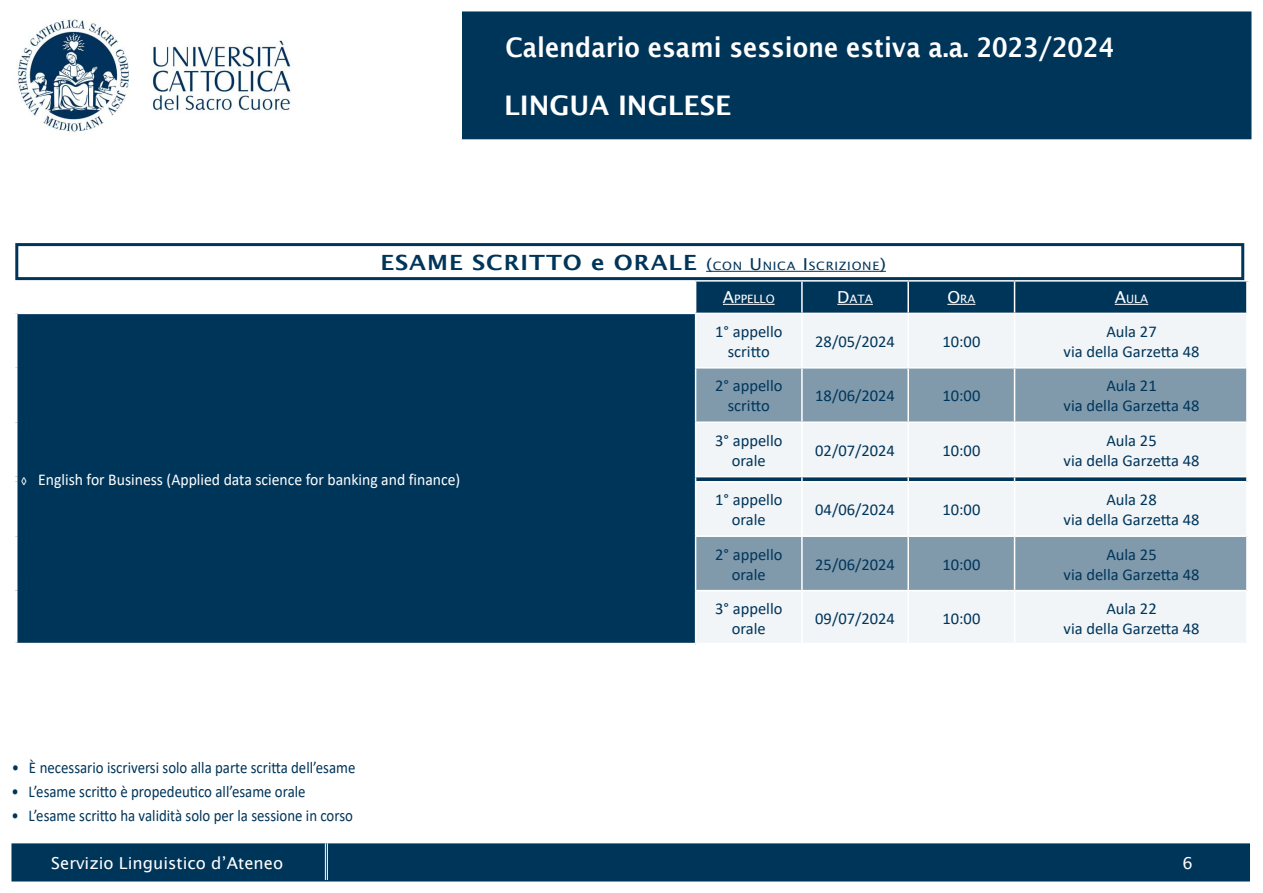
<style>
.page{position:relative;width:1263px;height:893px;background:#fff}
.page>*{position:absolute;margin:0;border:0;box-sizing:border-box;transform-origin:0 0}
.Titoletti_semplici{font:600 27px "Lucida Sans";color:#fff;scale:.9 1}
.Titoletti_semplici-2{font:600 27px "Lucida Sans";color:#fff}
.Titoletti_Esame{font:600 21px "Lucida Sans";letter-spacing:.04em;color:#00355a;scale:1.1 1}
.t1{font:16.5px "Calibri";color:#00355a}
.t2{font:16.5px "Calibri";color:#00355a;scale:.9 1}
.t3{font:16.5px "Calibri";color:#fff;scale:.95 1}
.t4{font:16.5px "Lucida Sans";color:#fff}
.t5{font:11.55px "Lucida Sans";color:#fff}
.s1{font-weight:400;font-size:16.5px}
.s2{font-weight:400;font-size:11.55px}
.s3{font-size:16.5px}
.s4{font-size:12px}
</style>
<div class="page">
<div style="left:462px;top:12px;width:789px;height:127px;background:#00355a"></div>
<div style="left:461px;top:11px;width:790px;height:128px;border:2px solid #00355a"></div>
<div style="left:12px;top:844px;width:1237px;height:37px;background:#00355a"></div>
<div style="left:11px;top:843px;width:1239px;height:38px;border:2px solid #00355a"></div>
<hr style="left:325px;top:843px;width:1px;height:37px;background:#fff">
<hr style="left:327px;top:843px;width:1px;height:37px;background:#fff">
<img style="left:18px;top:19px;width:274px;height:115px">
<svg style="left:17px;top:282px;width:1229px;height:361px;background:#154567"></svg>
<div style="left:696px;top:314px;width:550px;height:329px;background:#f2f5f7"></div>
<svg style="left:696px;top:369px;width:550px;height:221px;fill:#819bac"></svg>
<div style="left:13px;top:277px;width:683px;height:5px;background:#e2e8ec"></div>
<div style="left:696px;top:277px;width:106px;height:5px;background:#e2e8ec"></div>
<div style="left:802px;top:277px;width:106px;height:5px;background:#e2e8ec"></div>
<div style="left:908px;top:277px;width:106px;height:5px;background:#e2e8ec"></div>
<svg style="left:1014px;top:277px;width:235px;height:5px"></svg>
<hr style="left:695px;top:282px;width:1px;height:31px;background:#fff">
<hr style="left:801px;top:282px;width:2px;height:31px;background:#fff">
<hr style="left:907px;top:282px;width:2px;height:31px;background:#fff">
<hr style="left:1014px;top:282px;width:1px;height:31px;background:#fff">
<hr style="left:17px;top:313px;width:679px;height:1px;background:#fff">
<hr style="left:696px;top:313px;width:106px;height:1px;background:#fff">
<hr style="left:695px;top:314px;width:1px;height:53px;background:#fff">
<hr style="left:802px;top:313px;width:106px;height:1px;background:#fff">
<hr style="left:801px;top:314px;width:2px;height:53px;background:#fff">
<hr style="left:908px;top:313px;width:106px;height:1px;background:#fff">
<hr style="left:907px;top:314px;width:2px;height:53px;background:#fff">
<hr style="left:1014px;top:313px;width:232px;height:1px;background:#fff">
<hr style="left:1014px;top:314px;width:1px;height:53px;background:#fff">
<hr style="left:695px;top:367px;width:107px;height:2px;background:#fff">
<hr style="left:695px;top:369px;width:1px;height:52px;background:#fff">
<hr style="left:802px;top:367px;width:106px;height:2px;background:#fff">
<hr style="left:801px;top:369px;width:2px;height:52px;background:#fff">
<hr style="left:908px;top:367px;width:106px;height:2px;background:#fff">
<hr style="left:907px;top:369px;width:2px;height:52px;background:#fff">
<hr style="left:1014px;top:367px;width:232px;height:2px;background:#fff">
<hr style="left:1014px;top:369px;width:1px;height:52px;background:#fff">
<hr style="left:695px;top:421px;width:107px;height:2px;background:#fff">
<hr style="left:695px;top:423px;width:1px;height:53px;background:#fff">
<hr style="left:802px;top:421px;width:106px;height:2px;background:#fff">
<hr style="left:801px;top:423px;width:2px;height:53px;background:#fff">
<hr style="left:908px;top:421px;width:106px;height:2px;background:#fff">
<hr style="left:907px;top:423px;width:2px;height:53px;background:#fff">
<hr style="left:1014px;top:421px;width:232px;height:2px;background:#fff">
<hr style="left:1014px;top:423px;width:1px;height:53px;background:#fff">
<hr style="left:695px;top:476px;width:107px;height:1px;background:#fff">
<hr style="left:802px;top:476px;width:106px;height:1px;background:#fff">
<hr style="left:908px;top:476px;width:106px;height:1px;background:#fff">
<hr style="left:1014px;top:476px;width:232px;height:1px;background:#fff">
<hr style="left:695px;top:481px;width:107px;height:1px;background:#fff">
<hr style="left:695px;top:482px;width:1px;height:53px;background:#fff">
<hr style="left:802px;top:481px;width:106px;height:1px;background:#fff">
<hr style="left:801px;top:482px;width:2px;height:53px;background:#fff">
<hr style="left:908px;top:481px;width:106px;height:1px;background:#fff">
<hr style="left:907px;top:482px;width:2px;height:53px;background:#fff">
<hr style="left:1014px;top:481px;width:232px;height:1px;background:#fff">
<hr style="left:1014px;top:482px;width:1px;height:53px;background:#fff">
<hr style="left:695px;top:535px;width:107px;height:2px;background:#fff">
<hr style="left:695px;top:537px;width:1px;height:53px;background:#fff">
<hr style="left:802px;top:535px;width:106px;height:2px;background:#fff">
<hr style="left:801px;top:537px;width:2px;height:53px;background:#fff">
<hr style="left:908px;top:535px;width:106px;height:2px;background:#fff">
<hr style="left:907px;top:537px;width:2px;height:53px;background:#fff">
<hr style="left:1014px;top:535px;width:232px;height:2px;background:#fff">
<hr style="left:1014px;top:537px;width:1px;height:53px;background:#fff">
<hr style="left:695px;top:590px;width:107px;height:1px;background:#fff">
<hr style="left:695px;top:591px;width:1px;height:52px;background:#fff">
<hr style="left:802px;top:590px;width:106px;height:1px;background:#fff">
<hr style="left:801px;top:591px;width:2px;height:52px;background:#fff">
<hr style="left:908px;top:590px;width:106px;height:1px;background:#fff">
<hr style="left:907px;top:591px;width:2px;height:52px;background:#fff">
<hr style="left:1014px;top:590px;width:232px;height:1px;background:#fff">
<hr style="left:1014px;top:591px;width:1px;height:52px;background:#fff">
<hr style="left:723px;top:304px;width:52px;height:1px;background:#fff">
<hr style="left:837px;top:304px;width:36px;height:1px;background:#fff">
<svg style="left:947px;top:304px;width:28px;height:1px"></svg>
<hr style="left:1115px;top:304px;width:33px;height:1px;background:#fff">
<hr style="left:706px;top:271px;width:180px;height:1px;background:#00355a">
<div style="left:15px;top:243px;width:1229px;height:37px;border:3px solid #00355a"></div>
<h1 class="Titoletti_semplici" style="left:506px;top:32px;width:678px">Calendario esami sessione estiva a.a. 2023/2024</h1>
<p class="Titoletti_semplici-2" style="left:504px;top:90px;width:229px">LINGUA INGLESE</p>
<p class="Titoletti_Esame" style="left:380px;top:250px;width:461px">ESAME SCRITTO e ORALE <span class="s1">(</span><span class="s2">CON</span> <span class="s1">U</span> <span class="s2">NI CA</span> <span class="s1">I</span><span class="s2">SCRI ZI ONE</span><span class="s1">)</span></p>
<p class="t5" style="left:723px;top:292px;width:53px"><span class="s3">A</span>PPELLO</p>
<p class="t5" style="left:837px;top:292px;width:37px"><span class="s3">D</span>ATA</p>
<p class="t5" style="left:947px;top:292px;width:29px"><span class="s3">O</span>RA</p>
<p class="t5" style="left:1115px;top:292px;width:35px"><span class="s3">A</span>ULA</p>
<p class="t3" style="left:21px;top:468px;width:464px"><span class="s4">◊</span> English for Business (Applied data science for banking and finance)</p>
<p class="t2" style="left:12px;top:756px;width:383px">• È necessario iscriversi solo alla parte scritta dell’esame</p>
<p class="t2" style="left:11px;top:780px;width:328px">• L’esame scritto è propedeutico all’esame orale</p>
<p class="t2" style="left:11px;top:804px;width:381px">• L’esame scritto ha validità solo per la sessione in corso</p>
<p class="t1" style="left:715px;top:320px;width:69px">1° appello</p>
<p class="t1" style="left:728px;top:340px;width:43px">scritto</p>
<p class="t1" style="left:815px;top:330px;width:81px">28/05/2024</p>
<p class="t1" style="left:942px;top:330px;width:39px">10:00</p>
<p class="t1" style="left:1106px;top:320px;width:52px">Aula 27</p>
<p class="t1" style="left:1063px;top:340px;width:137px">via della Garzetta 48</p>
<p class="t1" style="left:715px;top:374px;width:69px">2° appello</p>
<p class="t1" style="left:728px;top:394px;width:43px">scritto</p>
<p class="t1" style="left:815px;top:384px;width:81px">18/06/2024</p>
<p class="t1" style="left:942px;top:384px;width:39px">10:00</p>
<p class="t1" style="left:1106px;top:374px;width:52px">Aula 21</p>
<p class="t1" style="left:1063px;top:394px;width:137px">via della Garzetta 48</p>
<p class="t1" style="left:715px;top:429px;width:69px">3° appello</p>
<p class="t1" style="left:732px;top:449px;width:36px">orale</p>
<p class="t1" style="left:815px;top:439px;width:81px">02/07/2024</p>
<p class="t1" style="left:942px;top:439px;width:39px">10:00</p>
<p class="t1" style="left:1106px;top:429px;width:52px">Aula 25</p>
<p class="t1" style="left:1063px;top:449px;width:137px">via della Garzetta 48</p>
<p class="t1" style="left:715px;top:488px;width:69px">1° appello</p>
<p class="t1" style="left:732px;top:508px;width:36px">orale</p>
<p class="t1" style="left:815px;top:498px;width:81px">04/06/2024</p>
<p class="t1" style="left:942px;top:498px;width:39px">10:00</p>
<p class="t1" style="left:1106px;top:488px;width:52px">Aula 28</p>
<p class="t1" style="left:1063px;top:508px;width:137px">via della Garzetta 48</p>
<p class="t1" style="left:715px;top:543px;width:69px">2° appello</p>
<p class="t1" style="left:732px;top:563px;width:36px">orale</p>
<p class="t1" style="left:815px;top:553px;width:81px">25/06/2024</p>
<p class="t1" style="left:942px;top:553px;width:39px">10:00</p>
<p class="t1" style="left:1106px;top:543px;width:52px">Aula 25</p>
<p class="t1" style="left:1063px;top:563px;width:137px">via della Garzetta 48</p>
<p class="t1" style="left:715px;top:597px;width:69px">3° appello</p>
<p class="t1" style="left:732px;top:617px;width:36px">orale</p>
<p class="t1" style="left:815px;top:607px;width:81px">09/07/2024</p>
<p class="t1" style="left:942px;top:607px;width:39px">10:00</p>
<p class="t1" style="left:1106px;top:597px;width:52px">Aula 22</p>
<p class="t1" style="left:1063px;top:617px;width:137px">via della Garzetta 48</p>
<p class="t4" style="left:51px;top:853px;width:233px">Servizio Linguistico d’Ateneo</p>
<p class="t4" style="left:1182px;top:853px;width:12px">6</p>
</div>
